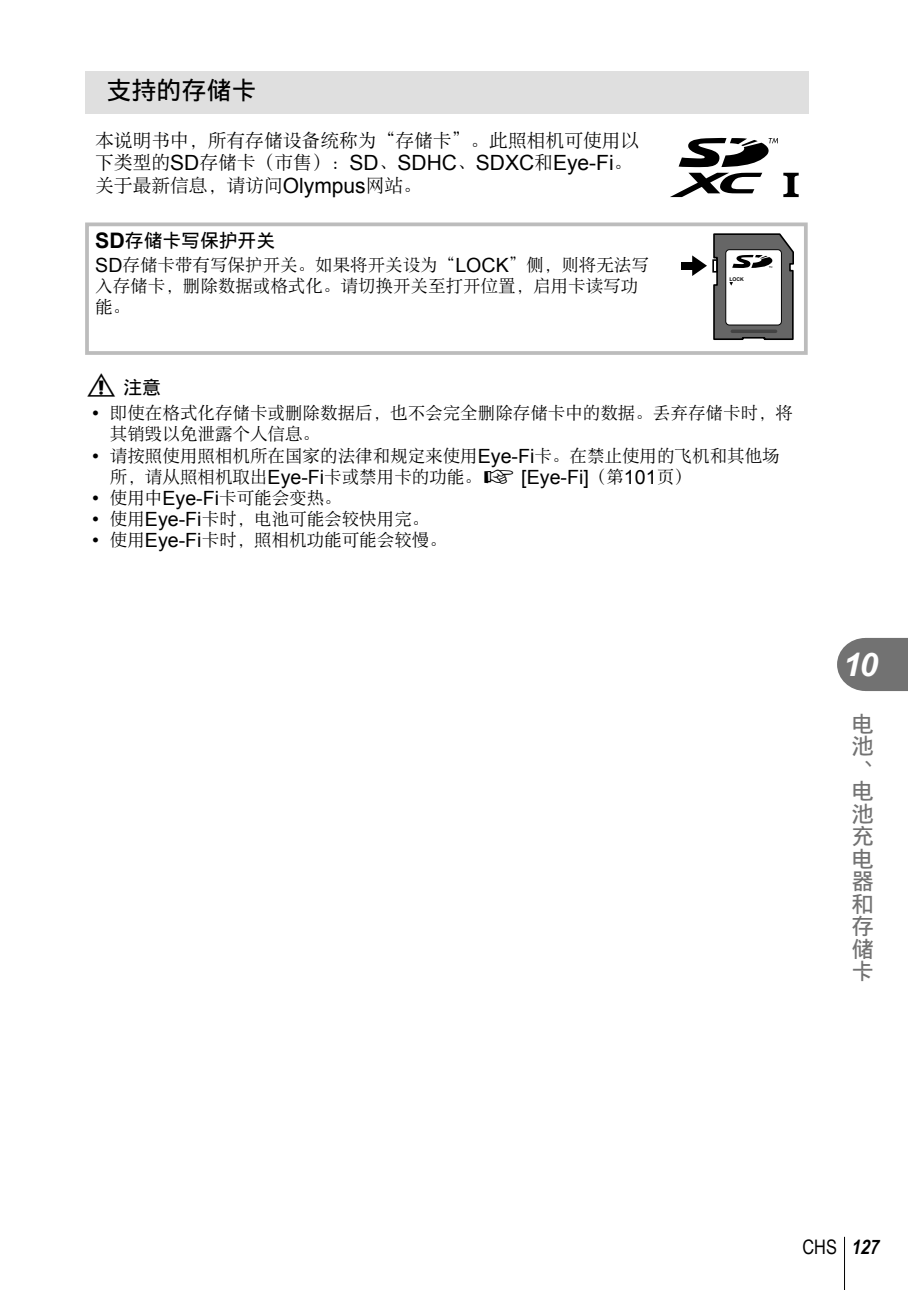
<style>
.page{position:relative;width:908px;height:1290px;background:#fff}
.page>*{position:absolute;margin:0;border:0;box-sizing:border-box;transform-origin:0 0}
.t1{font:italic 700 32.5px "Arial";color:#fff}
.t2{font:25px "DF Hei W5 A";color:#000}
.t3{font:22.5px/22.5px "DF Hei W5 A";color:#727272;text-align:justify}
.t4{font:21px "Arial";color:#000}
.t5{font:20px "Arial Narrow";color:#000}
.t6{font:18.75px "DF Song W3 A";color:#000}
.t7{font:18.75px "DF Hei W5 A";color:#000}
.t8{font:17.5px/21px "DF Song W3 A";color:#000}
.t9{font:700 5px "Arial";color:#000}
.s1{font-family:"DF Song W3 A";font-size:18.75px}
.s2{font-family:"Arial";font-size:21px}
.s3{font-family:"Arial";font-weight:700;font-size:21.5px}
.s4{font-family:"Arial";font-size:19.5px}
.s5{font-family:"Olympus 26";font-size:23.75px}
.s6{font-family:"Olympus 1"}
.s7{font-weight:700;font-style:italic}
</style>
<div class="page">
<hr style="left:843px;top:1237px;width:1px;height:53px;background:#000">
<svg style="left:837px;top:638px;width:70px;height:53px;background:#7e7e7e"></svg>
<div style="left:85px;top:71px;width:723px;height:42px;background:#dfdfdf"></div>
<svg style="left:670px;top:138px;width:107px;height:59px"></svg>
<svg style="left:783px;top:173px;width:15px;height:24px"></svg>
<svg style="left:712px;top:233px;width:81px;height:107px"></svg>
<div style="left:680px;top:262px;width:15px;height:7px;background:#000"></div>
<svg style="left:692px;top:255px;width:14px;height:21px"></svg>
<div style="left:85px;top:222px;width:722px;height:133px;border:4px solid #bcbcbc"></div>
<h2 class="t2" style="left:106px;top:77px;width:151px">⽀持的存储卡</h2>
<p class="t6" style="left:95px;top:131px;width:545px">本说明书中，所有存储设备统称为“存储卡”。此照相机可使⽤以</p>
<p class="t4" style="left:95px;top:151px;width:538px"><span class="s1">下类型的</span>SD<span class="s1">存储卡（市售）：</span>SD<span class="s1">、</span>SDHC<span class="s1">、</span>SDXC<span class="s1">和</span>Eye-Fi<span class="s1">。</span></p>
<p class="t6" style="left:95px;top:176px;width:328px">关于最新信息，请访问<span class="s2">Olympus</span>⽹站。</p>
<p class="t7" style="left:95px;top:231px;width:181px"><span class="s3">SD</span>存储卡写保护开关</p>
<p class="t8" style="left:95px;top:254px;width:555px"><span class="s4">SD</span>存储卡带有写保护开关。如果将开关设为“<span class="s4">LOCK</span>”侧，则将⽆法写⼊存储卡，删除数据或格式化。请切换开关⾄打开位置，启⽤卡读写功能。</p>
<p class="t9" style="left:729px;top:276px;width:16px">LOCK</p>
<p class="t7" style="left:85px;top:378px;width:77px"><span class="s5">y</span> 注意</p>
<p class="t8" style="left:110px;top:402px;width:684px;text-indent:-18px"><span class="s4">•</span> 即使在格式化存储卡或删除数据后，也不会完全删除存储卡中的数据。丢弃存储卡时，将其销毁以免泄露个⼈信息。</p>
<p class="t8" style="left:110px;top:445px;width:671px;text-indent:-18px"><span class="s4">•</span> 请按照使⽤照相机所在国家的法律和规定来使⽤<span class="s4">Eye-Fi</span>卡。在禁⽌使⽤的飞机和其他场所，请从照相机取出<span class="s4">Eye-Fi</span>卡或禁⽤卡的功能。<span class="s6">g</span> <span class="s4">[Eye-Fi]</span>（第<span class="s4">101</span>页）</p>
<p class="t8" style="left:92px;top:487px;width:251px"><span class="s4">•</span> 使⽤中<span class="s4">Eye-Fi</span>卡可能会变热。</p>
<p class="t8" style="left:92px;top:508px;width:338px"><span class="s4">•</span> 使⽤<span class="s4">Eye-Fi</span>卡时，电池可能会较快⽤完。</p>
<p class="t8" style="left:92px;top:529px;width:356px"><span class="s4">•</span> 使⽤<span class="s4">Eye-Fi</span>卡时，照相机功能可能会较慢。</p>
<h1 class="t1" style="left:842px;top:647px;width:36px">10</h1>
<p class="t3" style="left:851px;top:712px;width:24px">电池、电池充电器和存储卡</p>
<p class="t5" style="left:802px;top:1235px;width:82px">CHS <span class="s7">127</span></p>
</div>
